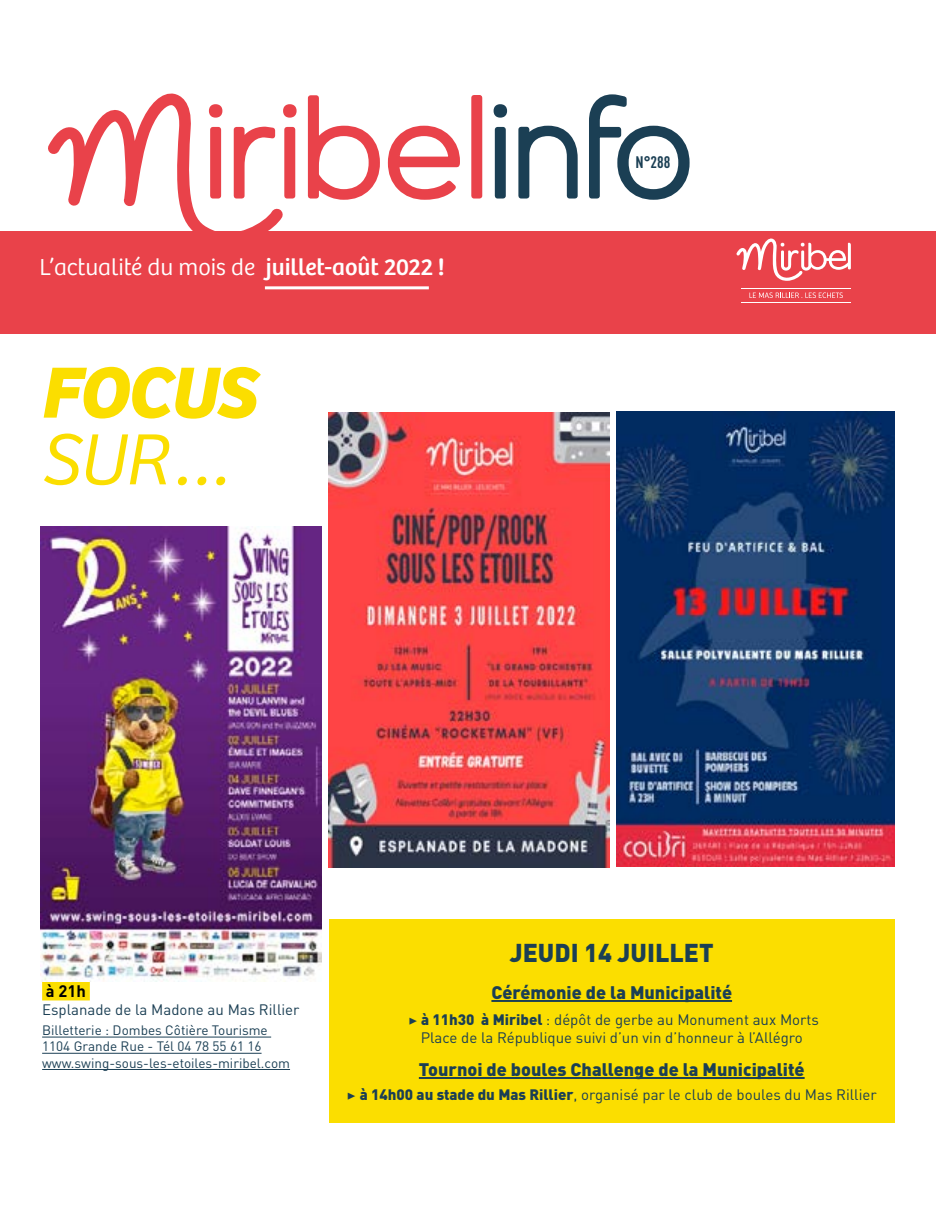
<style>
.page{position:relative;width:936px;height:1212px;background:#fff}
.page>*{position:absolute;margin:0;border:0;box-sizing:border-box;transform-origin:0 0}
.t1{font:168.6px "Asenine";letter-spacing:.06em;color:#e9424a}
.t2{font:italic 700 75px "Bree";letter-spacing:-.02em;color:#fbde00}
.t3{font:italic 300 75px "Bree";color:#fbde00}
.t4{font:900 25.5px "DIN Pro";color:#1b3f54}
.t5{font:300 24px "Bree";color:#fff}
.t6{font:900 18px "DIN Pro";color:#1b3f54}
.t7{font:700 condensed 16.5px "DIN Pro";color:#1b3f54}
.t8{font:700 16.5px "DIN Pro";color:#000}
.t9{font:15px/18px "DIN Pro";color:#1b3f54;text-align:center}
.t10{font:13.5px/16.2px "DIN Pro";color:#1b3f54}
.s1{color:#1b3f54}
.s2{font-weight:400}
.s3{font-weight:700}
.s4{font-family:"Minion Pro";font-weight:500}
.s5{font-weight:900}
</style>
<div class="page">
<div style="left:0;top:231px;width:935px;height:102px;background:#e9424a"></div>
<svg style="left:749px;top:292px;width:93px;height:6px"></svg>
<hr style="left:741px;top:288px;width:109px;height:1px;background:#fff">
<hr style="left:741px;top:303px;width:109px;height:1px;background:#fff">
<svg style="left:736px;top:238px;width:114px;height:43px"></svg>
<svg style="left:48px;top:93px;width:249px;height:138px"></svg>
<svg style="left:307px;top:95px;width:153px;height:105px"></svg>
<div style="left:471px;top:95px;width:11px;height:103px;border:5px solid #e9424a"></div>
<svg style="left:493px;top:104px;width:15px;height:95px"></svg>
<svg style="left:518px;top:125px;width:60px;height:74px"></svg>
<svg style="left:589px;top:94px;width:101px;height:106px"></svg>
<hr style="left:265px;top:286px;width:164px;height:3px;background:#fff">
<div style="left:42px;top:981px;width:48px;height:19px;background:#fbde00"></div>
<hr style="left:42px;top:1037px;width:229px;height:1px;background:#1b3f54">
<hr style="left:42px;top:1053px;width:219px;height:1px;background:#1b3f54">
<hr style="left:42px;top:1069px;width:248px;height:1px;background:#1b3f54">
<img style="left:41px;top:527px;width:281px;height:455px">
<div style="left:329px;top:919px;width:565px;height:204px;background:#fbde00"></div>
<hr style="left:491px;top:1000px;width:241px;height:2px;background:#1b3f54">
<hr style="left:419px;top:1077px;width:385px;height:2px;background:#1b3f54">
<img style="left:329px;top:412px;width:280px;height:455px">
<img style="left:617px;top:411px;width:277px;height:455px">
<h1 class="t1" style="left:208px;top:61px;width:483px">iribel<span class="s1">info</span></h1>
<p class="t7" style="left:635px;top:150px;width:36px">N°288</p>
<h3 class="t5" style="left:39px;top:253px;width:406px">L’actualité du mois de <span class="s2">juillet-août 2022</span> <span class="s3">!</span></h3>
<h2 class="t2" style="left:39px;top:348px;width:217px">FOCUS</h2>
<h2 class="t3" style="left:39px;top:417px;width:190px">SUR…</h2>
<p class="t8" style="left:46px;top:977px;width:42px">à 21h</p>
<p class="t9" style="left:42px;top:999px;width:259px">Esplanade de la Madone au Mas Rillier</p>
<p class="t10" style="left:42px;top:1021px;width:249px">Billetterie : Dombes Côtière Tourisme<br>1104 Grande Rue - Tél 04 78 55 61 16 www.swing-sous-les-etoiles-miribel.com</p>
<h3 class="t4" style="left:510px;top:931px;width:205px">JEUDI 14 JUILLET</h3>
<p class="t6" style="left:491px;top:976px;width:242px">Cérémonie de la Municipalité</p>
<p class="t9" style="left:408px;top:1009px;width:412px"><span class="s4">▶</span> <span class="s5">à 11h30 à Miribel</span> : dépôt de gerbe au Monument aux Morts<br>Place de la République suivi d’un vin d’honneur à l’Allégro</p>
<p class="t6" style="left:419px;top:1053px;width:387px">Tournoi de boules Challenge de la Municipalité</p>
<p class="t9" style="left:347px;top:1084px;width:531px"><span class="s4">▶</span> <span class="s5">à 14h00 au stade du Mas Rillier</span>, organisé par le club de boules du Mas Rillier</p>
</div>
